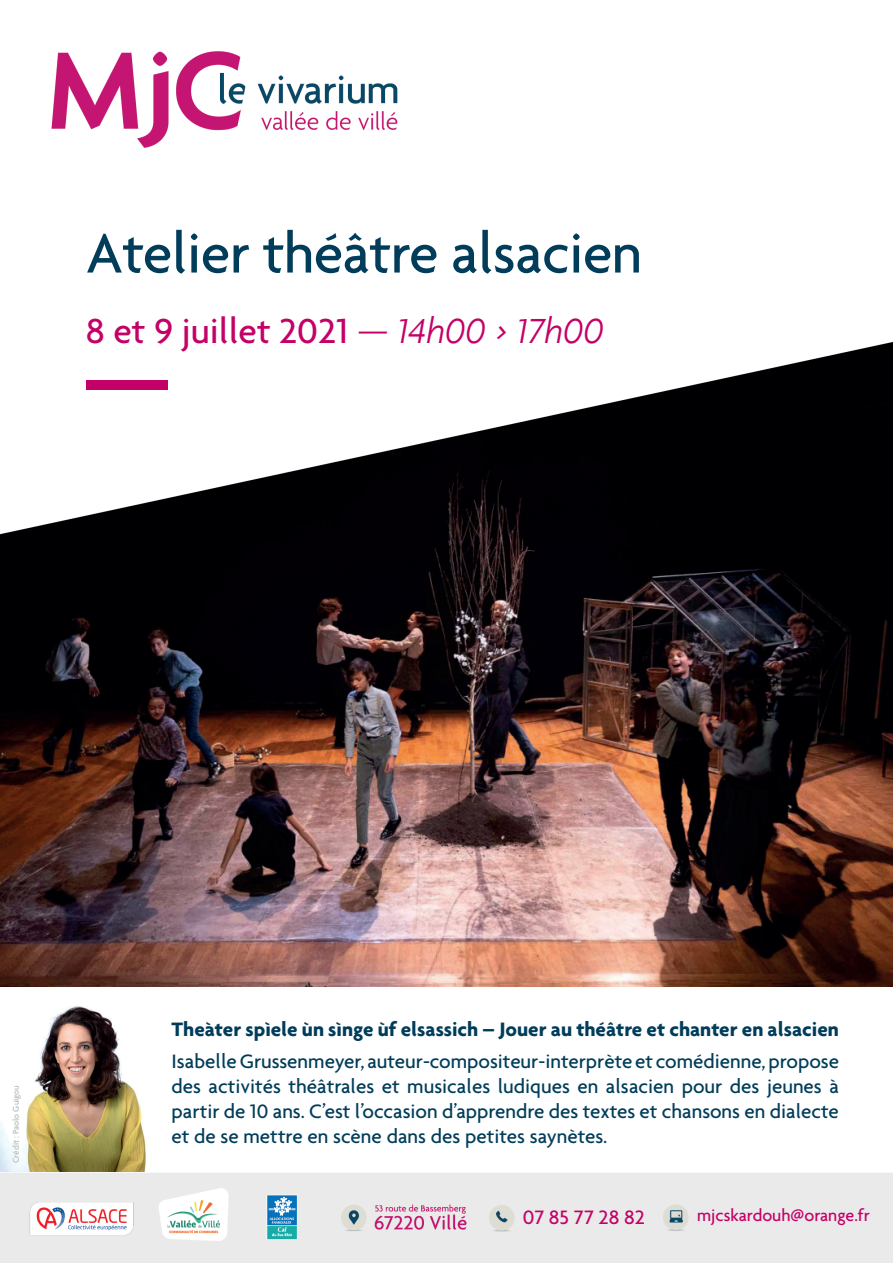
<style>
.page{position:relative;width:893px;height:1263px;background:#fff}
.page>*{position:absolute;margin:0;border:0;box-sizing:border-box;transform-origin:0 0}
.t1{font:500 60px "Agenda";letter-spacing:-.01em;color:#013d5a}
.t2{font:500 37.5px "Agenda";color:#c40167}
.t3{font:500 21px/25.2px "Agenda";color:#013d5a;text-align:justify}
.t4{font:700 21px "Agenda";color:#013d5a}
.t5{font:500 21px "Agenda";color:#c40167}
.t6{font:500 18px "Agenda";color:#c40167}
.t7{font:500 9px "Agenda";color:#b1b7b7}
.s1{font-weight:300;font-style:italic}
</style>
<div class="page">
<img style="left:0;top:51px;width:892px;height:1212px">
<div style="left:519px;top:1202px;width:127px;height:30px;background:#eaeaea"></div>
<div style="left:692px;top:1202px;width:172px;height:30px;background:#eaeaea"></div>
<div style="left:17px;top:1188px;width:126px;height:58px;background:#eaeaea"></div>
<img style="left:30px;top:1202px;width:103px;height:33px">
<div style="left:86px;top:380px;width:81px;height:10px;background:#c40167"></div>
<h1 class="t1" style="left:86px;top:217px;width:558px">Atelier théâtre alsacien</h1>
<h2 class="t2" style="left:86px;top:308px;width:519px">8 et 9 juillet 2021 <span class="s1">— 14h00 &gt; 17h00</span></h2>
<p class="t7" style="left:10px;top:1163px;width:79px;rotate:-90deg">Crédit : Paolo Guigou</p>
<p class="t4" style="left:171px;top:1016px;width:669px">Theàter spìele ùn sìnge ùf elsassich – Jouer au théâtre et chanter en alsacien</p>
<p class="t3" style="left:171px;top:1048px;width:669px">Isabelle Grussenmeyer, auteur-compositeur-interprète et comédienne, propose des activités théâtrales et musicales ludiques en alsacien pour des jeunes à partir de 10 ans. C’est l’occasion d’apprendre des textes et chansons en dialecte et de se mettre en scène dans des petites saynètes.</p>
<p class="t5" style="left:523px;top:1204px;width:124px">07 85 77 28 82</p>
<p class="t6" style="left:697px;top:1204px;width:175px">mjcskardouh@orange.fr</p>
</div>
